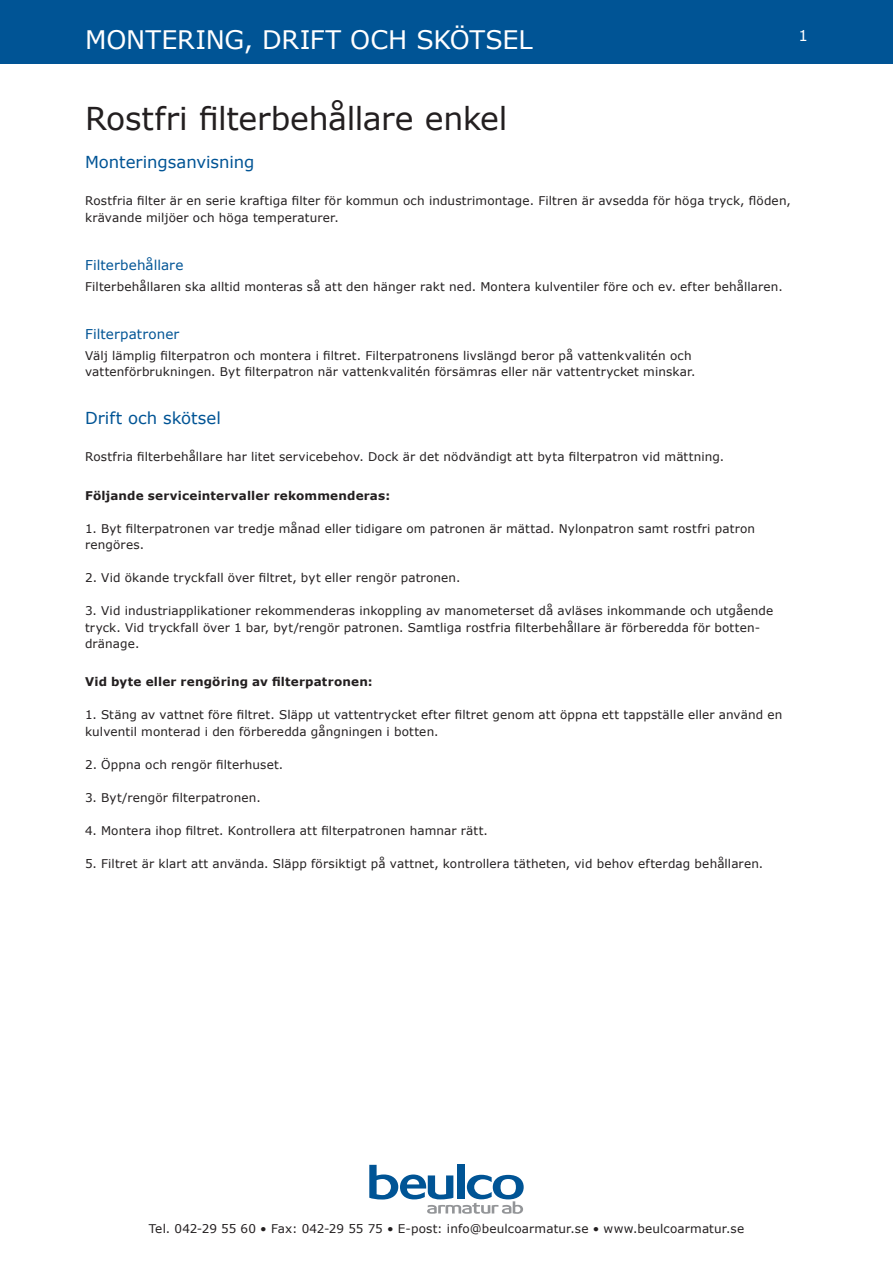
<style>
.page{position:relative;width:893px;height:1263px;background:#fff}
.page>*{position:absolute;margin:0;border:0;box-sizing:border-box;transform-origin:0 0}
.Rubrik{font:31.5px "Verdana";letter-spacing:-.005em;color:#231f20}
.Vinjettext{font:25.5px "Verdana";letter-spacing:-.005em;color:#fff}
.Mellanrubrik{font:16.5px "Verdana";color:#005495}
.t1{font:15px "Verdana";color:#fff}
.Mellanrubrik-2{font:13.5px "Verdana";letter-spacing:.01em;color:#005495}
.Brödtext{font:12px/16.5px "Verdana";letter-spacing:.015em;color:#231f20}
.t2{font:700 12px "Verdana";letter-spacing:.015em;color:#231f20}
</style>
<div class="page">
<div style="left:0;top:0;width:893px;height:64px;background:#005495"></div>
<svg style="left:369px;top:1165px;width:155px;height:49px"></svg>
<p class="Vinjettext" style="left:85px;top:22px;width:449px">MONTERING, DRIFT OCH SKÖTSEL</p>
<p class="t1" style="left:798px;top:25px;width:11px">1</p>
<p class="Rubrik" style="left:85px;top:97px;width:424px">Rostfri filterbehållare enkel</p>
<p class="Mellanrubrik" style="left:85px;top:151px;width:171px">Monteringsanvisning</p>
<p class="Brödtext" style="left:85px;top:192px;width:707px">Rostfria filter är en serie kraftiga filter för kommun och industrimontage. Filtren är avsedda för höga tryck, flöden, krävande miljöer och höga temperaturer.</p>
<p class="Mellanrubrik-2" style="left:85px;top:256px;width:100px">Filterbehållare</p>
<p class="Brödtext" style="left:85px;top:278px;width:699px">Filterbehållaren ska alltid monteras så att den hänger rakt ned. Montera kulventiler före och ev. efter behållaren.</p>
<p class="Mellanrubrik-2" style="left:85px;top:325px;width:96px">Filterpatroner</p>
<p class="Brödtext" style="left:85px;top:347px;width:608px">Välj lämplig filterpatron och montera i filtret. Filterpatronens livslängd beror på vattenkvalitén och</p>
<p class="Brödtext" style="left:85px;top:363px;width:612px">vattenförbrukningen. Byt filterpatron när vattenkvalitén försämras eller när vattentrycket minskar.</p>
<p class="Mellanrubrik" style="left:85px;top:407px;width:137px">Drift och skötsel</p>
<p class="Brödtext" style="left:85px;top:449px;width:641px">Rostfria filterbehållare har litet servicebehov. Dock är det nödvändigt att byta filterpatron vid mättning.</p>
<p class="t2" style="left:85px;top:487px;width:307px">Följande serviceintervaller rekommenderas:</p>
<p class="Brödtext" style="left:85px;top:520px;width:672px">1. Byt filterpatronen var tredje månad eller tidigare om patronen är mättad. Nylonpatron samt rostfri patron rengöres.</p>
<p class="Brödtext" style="left:85px;top:569px;width:377px">2. Vid ökande tryckfall över filtret, byt eller rengör patronen.</p>
<p class="Brödtext" style="left:85px;top:602px;width:690px">3. Vid industriapplikationer rekommenderas inkoppling av manometerset då avläses inkommande och utgående tryck. Vid tryckfall över 1 bar, byt/rengör patronen. Samtliga rostfria filterbehållare är förberedda för botten&shy;dränage.</p>
<p class="t2" style="left:85px;top:673px;width:289px">Vid byte eller rengöring av filterpatronen:</p>
<p class="Brödtext" style="left:85px;top:706px;width:699px">1. Stäng av vattnet före filtret. Släpp ut vattentrycket efter filtret genom att öppna ett tappställe eller använd en kulventil monterad i den förberedda gångningen i botten.</p>
<p class="Brödtext" style="left:85px;top:756px;width:200px">2. Öppna och rengör filterhuset.</p>
<p class="Brödtext" style="left:85px;top:789px;width:177px">3. Byt/rengör filterpatronen.</p>
<p class="Brödtext" style="left:85px;top:822px;width:404px">4. Montera ihop filtret. Kontrollera att filterpatronen hamnar rätt.</p>
<p class="Brödtext" style="left:85px;top:855px;width:680px">5. Filtret är klart att använda. Släpp försiktigt på vattnet, kontrollera tätheten, vid behov efterdag behållaren.</p>
<p class="Brödtext" style="left:149px;top:1220px;width:597px">Tel. 042-29 55 60 • Fax: 042-29 55 75 • E-post: info@beulcoarmatur.se • www.beulcoarmatur.se</p>
</div>
